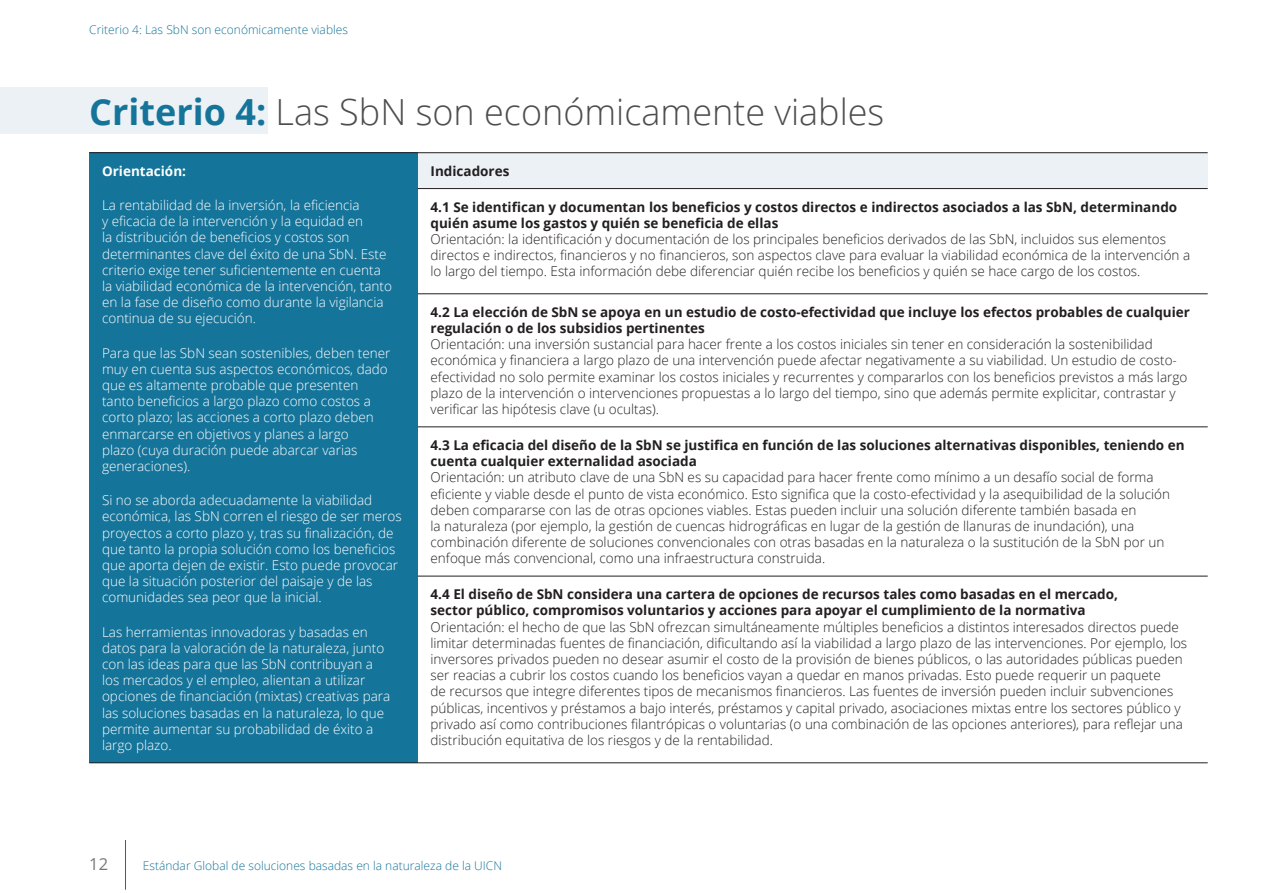
<style>
.page{position:relative;width:1263px;height:893px;background:#fff}
.page>*{position:absolute;margin:0;border:0;box-sizing:border-box;transform-origin:0 0}
.t1{font:300 36px "Open Sans";color:#4d4d4f}
.t2{font:16.5px "Open Sans";color:#77787b}
.t3{font:300 13.5px/16.2px "Open Sans";color:#231f20}
.t4{font:300 13.5px/16.2px "Open Sans";color:#fff}
.t5{font:700 13.5px/16.2px "Open Sans";color:#231f20}
.t6{font:700 13.5px "Open Sans";color:#fff}
.t7{font:300 12px "Open Sans";color:#15749a}
.s1{font-weight:700;color:#15749a}
</style>
<div class="page">
<hr style="left:125px;top:840px;width:1px;height:50px;background:#58595b">
<div style="left:0;top:88px;width:268px;height:46px;background:#ecf1f6"></div>
<div style="left:89px;top:153px;width:329px;height:610px;background:#15749a"></div>
<div style="left:418px;top:153px;width:790px;height:36px;background:#ecf1f6"></div>
<hr style="left:418px;top:188px;width:790px;height:1px;background:#231f20">
<hr style="left:418px;top:294px;width:790px;height:1px;background:#231f20">
<hr style="left:418px;top:427px;width:790px;height:1px;background:#231f20">
<hr style="left:418px;top:576px;width:790px;height:1px;background:#231f20">
<hr style="left:418px;top:152px;width:790px;height:1px;background:#231f20">
<hr style="left:418px;top:762px;width:790px;height:1px;background:#231f20">
<hr style="left:89px;top:152px;width:329px;height:1px;background:#231f20">
<hr style="left:89px;top:762px;width:329px;height:1px;background:#231f20">
<p class="t7" style="left:89px;top:21px;width:260px">Criterio 4: Las SbN son económicamente viables</p>
<h1 class="t1" style="left:89px;top:88px;width:797px"><span class="s1">Criterio 4:</span> Las SbN son económicamente viables</h1>
<p class="t6" style="left:102px;top:161px;width:85px">Orientación:</p>
<p class="t4" style="left:102px;top:197px;width:291px">La rentabilidad de la inversión, la eficiencia<br>y eficacia de la intervención y la equidad en<br>la distribución de beneficios y costos son determinantes clave del éxito de una SbN. Este criterio exige tener suficientemente en cuenta la viabilidad económica de la intervención, tanto en la fase de diseño como durante la vigilancia continua de su ejecución.</p>
<p class="t4" style="left:102px;top:344px;width:290px">Para que las SbN sean sostenibles, deben tener muy en cuenta sus aspectos económicos, dado que es altamente probable que presenten tanto beneficios a largo plazo como costos a corto plazo; las acciones a corto plazo deben enmarcarse en objetivos y planes a largo<br>plazo (cuya duración puede abarcar varias generaciones).</p>
<p class="t4" style="left:102px;top:492px;width:301px">Si no se aborda adecuadamente la viabilidad económica, las SbN corren el riesgo de ser meros proyectos a corto plazo y, tras su finalización, de que tanto la propia solución como los beneficios que aporta dejen de existir. Esto puede provocar que la situación posterior del paisaje y de las comunidades sea peor que la inicial.</p>
<p class="t4" style="left:102px;top:623px;width:290px">Las herramientas innovadoras y basadas en datos para la valoración de la naturaleza, junto con las ideas para que las SbN contribuyan a los mercados y el empleo, alientan a utilizar opciones de financiación (mixtas) creativas para las soluciones basadas en la naturaleza, lo que permite aumentar su probabilidad de éxito a largo plazo.</p>
<p class="t5" style="left:431px;top:162px;width:80px">Indicadores</p>
<p class="t5" style="left:431px;top:198px;width:748px">4.1 Se identifican y documentan los beneficios y costos directos e indirectos asociados a las SbN, determinando quién asume los gastos y quién se beneficia de ellas</p>
<p class="t3" style="left:431px;top:231px;width:761px">Orientación: la identificación y documentación de los principales beneficios derivados de las SbN, incluidos sus elementos directos e indirectos, financieros y no financieros, son aspectos clave para evaluar la viabilidad económica de la intervención a lo largo del tiempo. Esta información debe diferenciar quién recibe los beneficios y quién se hace cargo de los costos.</p>
<p class="t5" style="left:431px;top:303px;width:761px">4.2 La elección de SbN se apoya en un estudio de costo-efectividad que incluye los efectos probables de cualquier regulación o de los subsidios pertinentes</p>
<p class="t3" style="left:431px;top:336px;width:758px">Orientación: una inversión sustancial para hacer frente a los costos iniciales sin tener en consideración la sostenibilidad económica y financiera a largo plazo de una intervención puede afectar negativamente a su viabilidad. Un estudio de costo&shy;efectividad no solo permite examinar los costos iniciales y recurrentes y compararlos con los beneficios previstos a más largo plazo de la intervención o intervenciones propuestas a lo largo del tiempo, sino que además permite explicitar, contrastar y verificar las hipótesis clave (u ocultas).</p>
<p class="t5" style="left:431px;top:437px;width:755px">4.3 La eficacia del diseño de la SbN se justifica en función de las soluciones alternativas disponibles, teniendo en cuenta cualquier externalidad asociada</p>
<p class="t3" style="left:431px;top:469px;width:741px">Orientación: un atributo clave de una SbN es su capacidad para hacer frente como mínimo a un desafío social de forma eficiente y viable desde el punto de vista económico. Esto significa que la costo-efectividad y la asequibilidad de la solución deben compararse con las de otras opciones viables. Estas pueden incluir una solución diferente también basada en<br>la naturaleza (por ejemplo, la gestión de cuencas hidrográficas en lugar de la gestión de llanuras de inundación), una combinación diferente de soluciones convencionales con otras basadas en la naturaleza o la sustitución de la SbN por un enfoque más convencional, como una infraestructura construida.</p>
<p class="t5" style="left:431px;top:586px;width:689px">4.4 El diseño de SbN considera una cartera de opciones de recursos tales como basadas en el mercado, sector público, compromisos voluntarios y acciones para apoyar el cumplimiento de la normativa</p>
<p class="t3" style="left:431px;top:618px;width:758px">Orientación: el hecho de que las SbN ofrezcan simultáneamente múltiples beneficios a distintos interesados directos puede limitar determinadas fuentes de financiación, dificultando así la viabilidad a largo plazo de las intervenciones. Por ejemplo, los inversores privados pueden no desear asumir el costo de la provisión de bienes públicos, o las autoridades públicas pueden ser reacias a cubrir los costos cuando los beneficios vayan a quedar en manos privadas. Esto puede requerir un paquete<br>de recursos que integre diferentes tipos de mecanismos financieros. Las fuentes de inversión pueden incluir subvenciones públicas, incentivos y préstamos a bajo interés, préstamos y capital privado, asociaciones mixtas entre los sectores público y privado así como contribuciones filantrópicas o voluntarias (o una combinación de las opciones anteriores), para reflejar una distribución equitativa de los riesgos y de la rentabilidad.</p>
<p class="t2" style="left:89px;top:853px;width:20px">12</p>
<p class="t7" style="left:143px;top:858px;width:361px">Estándar Global de soluciones basadas en la naturaleza de la UICN</p>
</div>
